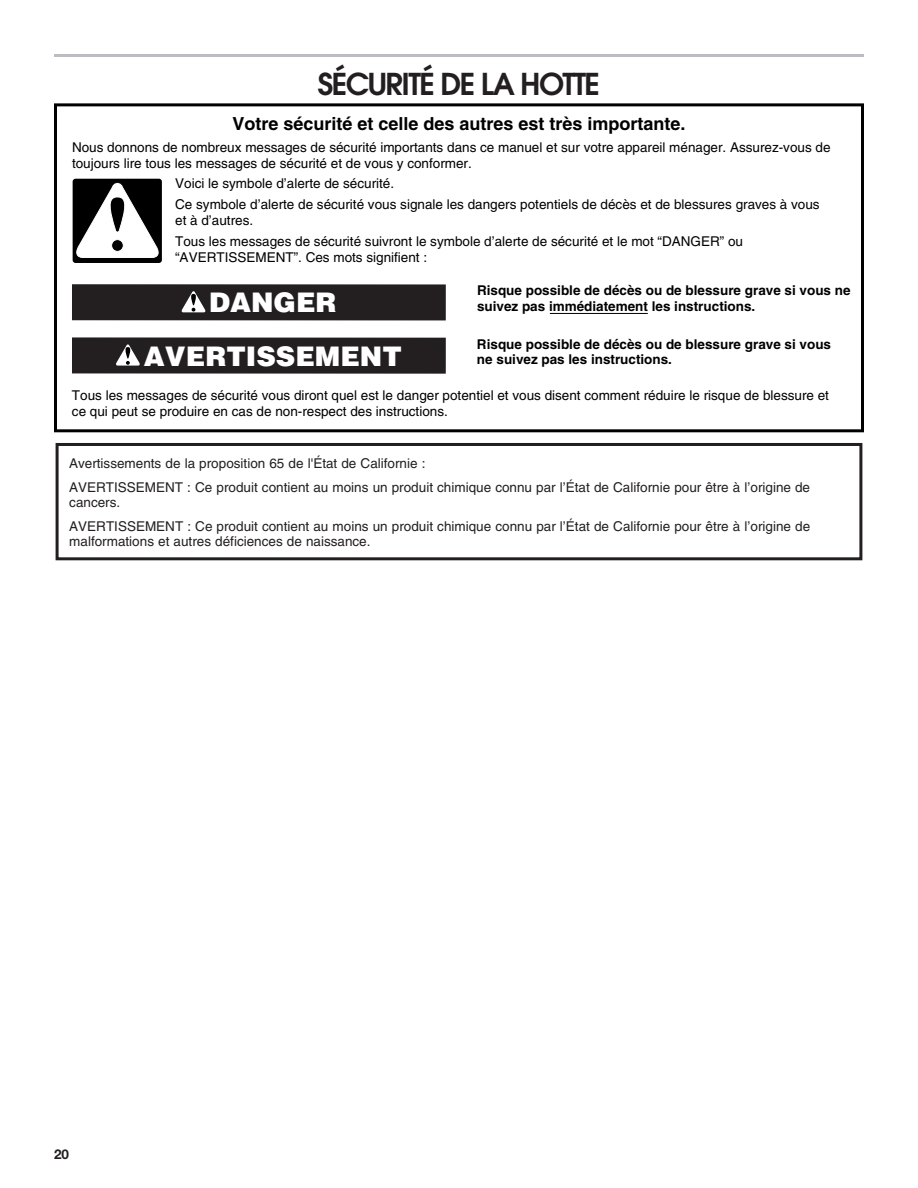
<style>
.page{position:relative;width:918px;height:1188px;background:#fff}
.page>*{position:absolute;margin:0;border:0;box-sizing:border-box;transform-origin:0 0}
.Heading_1{font:600 30px "Avant Garde";letter-spacing:-.05em;color:#231f20}
.t1{font:900 27px "Helvetica";color:#fff}
.t2{font:700 18px "Helvetica";color:#000}
.t3{font:13.5px/15.8px "Helvetica";color:#000}
.t4{font:13.5px/23.2px "Helvetica";color:#231f20}
.t5{font:700 13.5px/15.8px "Helvetica";color:#000}
.t6{font:700 13.5px "Helvetica Neue";color:#231f20}
</style>
<div class="page">
<hr style="left:54px;top:54px;width:810px;height:3px;background:#bcbdc0">
<hr style="left:550px;top:313px;width:98px;height:1px;background:#000">
<div style="left:54px;top:103px;width:810px;height:329px;border:3px solid #000"></div>
<div style="left:73px;top:179px;width:89px;height:84px;border:3px solid #000;border-radius:2px"></div>
<svg style="left:74px;top:183px;width:87px;height:75px"></svg>
<div style="left:72px;top:337px;width:374px;height:37px;background:#231f20"></div>
<div style="left:72px;top:284px;width:374px;height:36px;background:#231f20"></div>
<svg style="left:181px;top:291px;width:25px;height:21px"></svg>
<svg style="left:116px;top:344px;width:24px;height:22px"></svg>
<div style="left:56px;top:443px;width:806px;height:117px;border:3px solid #231f20"></div>
<h1 class="Heading_1" style="left:318px;top:64px;width:284px">SÉCURITÉ DE LA HOTTE</h1>
<p class="t2" style="left:232px;top:112px;width:455px">Votre sécurité et celle des autres est très importante.</p>
<p class="t3" style="left:72px;top:139px;width:760px">Nous donnons de nombreux messages de sécurité importants dans ce manuel et sur votre appareil ménager. Assurez-vous de toujours lire tous les messages de sécurité et de vous y conformer.</p>
<p class="t3" style="left:175px;top:173px;width:646px;line-height:21px">Voici le symbole d’alerte de sécurité.<br>Ce symbole d’alerte de sécurité vous signale les dangers potentiels de décès et de blessures graves à vous</p>
<p class="t3" style="left:175px;top:210px;width:569px;line-height:21px">et à d’autres.<br>Tous les messages de sécurité suivront le symbole d’alerte de sécurité et le mot “DANGER” ou</p>
<p class="t3" style="left:175px;top:249px;width:254px">“AVERTISSEMENT”. Ces mots signifient :</p>
<p class="t5" style="left:477px;top:283px;width:375px">Risque possible de décès ou de blessure grave si vous ne suivez pas immédiatement les instructions.</p>
<p class="t5" style="left:477px;top:336px;width:356px">Risque possible de décès ou de blessure grave si vous ne suivez pas les instructions.</p>
<p class="t3" style="left:72px;top:388px;width:759px">Tous les messages de sécurité vous diront quel est le danger potentiel et vous disent comment réduire le risque de blessure et ce qui peut se produire en cas de non-respect des instructions.</p>
<p class="t1" style="left:209px;top:285px;width:129px">DANGER</p>
<p class="t1" style="left:144px;top:338px;width:259px">AVERTISSEMENT</p>
<p class="t4" style="left:69px;top:452px;width:743px">Avertissements de la proposition 65 de l'État de Californie :<br>AVERTISSEMENT : Ce produit contient au moins un produit chimique connu par l’État de Californie pour être à l’origine de</p>
<p class="t4" style="left:69px;top:491px;width:742px">cancers.<br>AVERTISSEMENT : Ce produit contient au moins un produit chimique connu par l’État de Californie pour être à l’origine de</p>
<p class="t4" style="left:69px;top:530px;width:303px">malformations et autres déficiences de naissance.</p>
<p class="t6" style="left:54px;top:1146px;width:17px">20</p>
</div>
